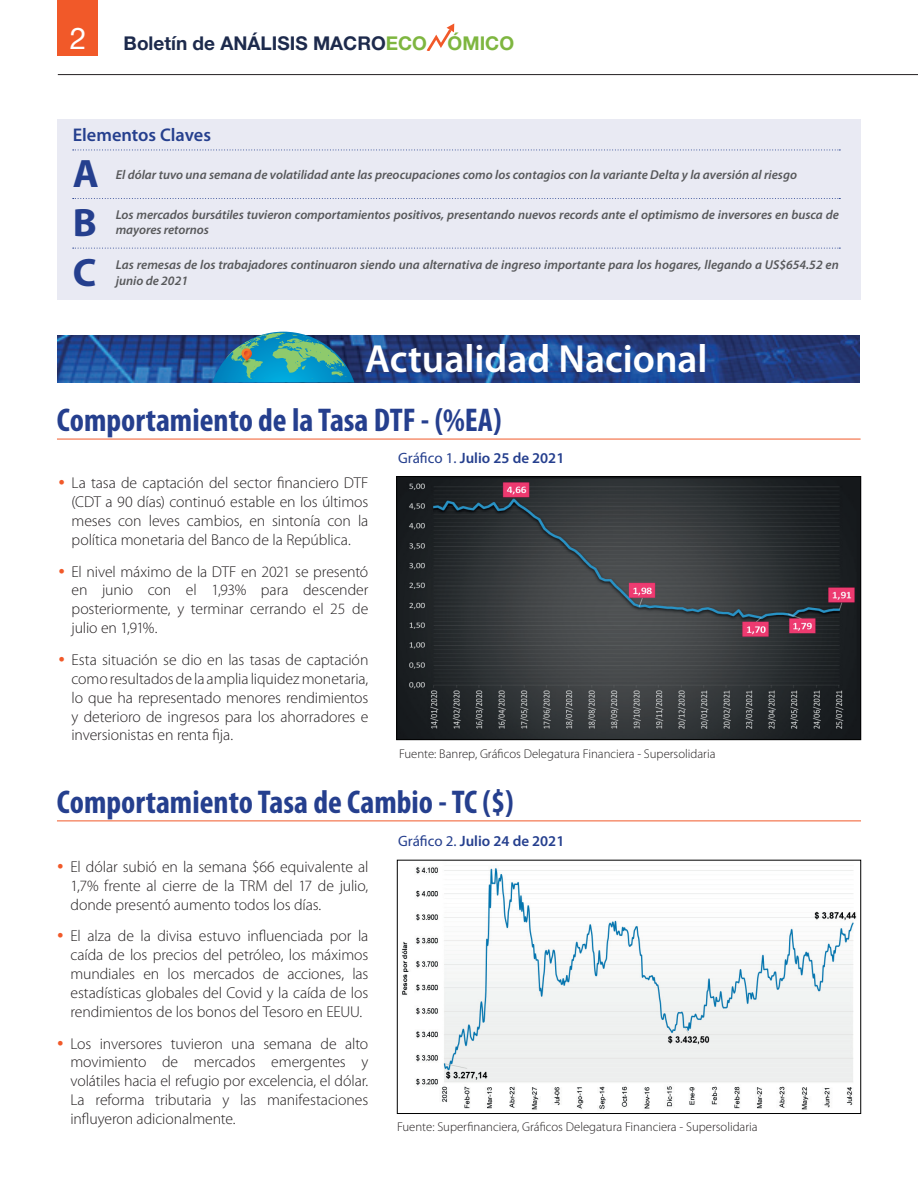
<style>
.page{position:relative;width:918px;height:1188px;background:#fff}
.page>*{position:absolute;margin:0;border:0;box-sizing:border-box;transform-origin:0 0}
.t1{font:700 39.75px/49.8px "Myriad Pro";color:#253f8e;text-align:justify}
.t2{font:600 39.45px "Myriad Pro";color:#fff}
.t3{font:700 condensed 33px "Myriad Pro";color:#253f8e}
.t4{font:700 19.05px "Helvetica Neue LT Pro";color:#1d2a4c}
.t5{font:600 18.45px "Myriad Pro";color:#253f8e}
.t6{font:300 15.75px/18.9px "Myriad Pro";letter-spacing:-.005em;color:#231f20;text-align:justify}
.t7{font:600 15px "Myriad Pro";color:#253f8e}
.t8{font:italic 600 12.9px/15.5px "Myriad Pro";color:#57585a}
.t9{font:300 12.75px "Myriad Pro";color:#231f20}
.s1{font-weight:400;font-size:30px;color:#fff}
.s2{color:#7eb640}
.s3{font-weight:400}
</style>
<div class="page">
<div style="left:57px;top:0;width:41px;height:56px;background:#f15929"></div>
<svg style="left:427px;top:23px;width:27px;height:27px"></svg>
<hr style="left:58px;top:74px;width:860px;height:1px;background:#231f20">
<img style="left:57px;top:336px;width:803px;height:46px">
<hr style="left:57px;top:439px;width:804px;height:1px;background:#f15929">
<hr style="left:57px;top:821px;width:804px;height:1px;background:#f15929">
<img style="left:399px;top:478px;width:460px;height:260px">
<div style="left:397px;top:476px;width:464px;height:264px;border:1px solid #000"></div>
<img style="left:401px;top:867px;width:456px;height:243px">
<div style="left:397px;top:860px;width:464px;height:254px;border:1px solid #000"></div>
<svg style="left:212px;top:332px;width:142px;height:50px;background:#358fa3"></svg>
<div style="left:57px;top:119px;width:804px;height:181px;background:#e9eaf3"></div>
<svg style="left:73px;top:150px;width:767px;height:1px"></svg>
<svg style="left:73px;top:248px;width:767px;height:1px"></svg>
<svg style="left:73px;top:198px;width:767px;height:1px"></svg>
<p class="t4" style="left:70px;top:31px;width:446px"><span class="s1">2</span> Boletín de ANÁLISIS MACRO<span class="s2">ECO ÓMICO</span></p>
<p class="t5" style="left:73px;top:125px;width:140px">Elementos Claves</p>
<h1 class="t1" style="left:73px;top:149px;width:28px">A B C</h1>
<p class="t8" style="left:116px;top:167px;width:683px">El dólar tuvo una semana de volatilidad ante las preocupaciones como los contagios con la variante Delta y la aversión al riesgo</p>
<p class="t8" style="left:116px;top:207px;width:725px">Los mercados bursátiles tuvieron comportamientos positivos, presentando nuevos records ante el optimismo de inversores en busca de mayores retornos</p>
<p class="t8" style="left:116px;top:257px;width:725px">Las remesas de los trabajadores continuaron siendo una alternativa de ingreso importante para los hogares, llegando a US$654.52 en junio de 2021</p>
<h2 class="t2" style="left:365px;top:337px;width:344px">Actualidad Nacional</h2>
<h3 class="t3" style="left:57px;top:402px;width:446px">Comportamiento de la Tasa DTF - (%EA)</h3>
<p class="t7" style="left:398px;top:450px;width:168px"><span class="s3">Gráfico 1.</span> Julio 25 de 2021</p>
<p class="t6" style="left:72px;top:474px;width:298px">La tasa de captación del sector financiero DTF (CDT a 90 días) continuó estable en los últimos meses con leves cambios, en sintonía con la política monetaria del Banco de la República.</p>
<p class="t6" style="left:72px;top:562px;width:298px">El nivel máximo de la DTF en 2021 se presentó en junio con el 1,93% para descender posteriormente, y terminar cerrando el 25 de julio en 1,91%.</p>
<p class="t6" style="left:71px;top:650px;width:298px">Esta situación se dio en las tasas de captación como resultados de la amplia liquidez monetaria, lo que ha representado menores rendimientos y deterioro de ingresos para los ahorradores e inversionistas en renta fija.</p>
<p class="t9" style="left:399px;top:747px;width:318px">Fuente: Banrep, Gráficos Delegatura Financiera - Supersolidaria</p>
<h3 class="t3" style="left:57px;top:783px;width:458px">Comportamiento Tasa de Cambio - TC ($)</h3>
<p class="t6" style="left:70px;top:857px;width:299px">El dólar subió en la semana $66 equivalente al 1,7% frente al cierre de la TRM del 17 de julio, donde presentó aumento todos los días.</p>
<p class="t6" style="left:70px;top:927px;width:300px">El alza de la divisa estuvo influenciada por la caída de los precios del petróleo, los máximos mundiales en los mercados de acciones, las estadísticas globales del Covid y la caída de los rendimientos de los bonos del Tesoro en EEUU.</p>
<p class="t6" style="left:70px;top:1034px;width:299px">Los inversores tuvieron una semana de alto movimiento de mercados emergentes y volátiles hacia el refugio por excelencia, el dólar.<br>La reforma tributaria y las manifestaciones influyeron adicionalmente.</p>
<p class="t7" style="left:398px;top:833px;width:168px"><span class="s3">Gráfico 2.</span> Julio 24 de 2021</p>
<p class="t9" style="left:397px;top:1120px;width:362px">Fuente: Superfinanciera, Gráficos Delegatura Financiera - Supersolidaria</p>
</div>
